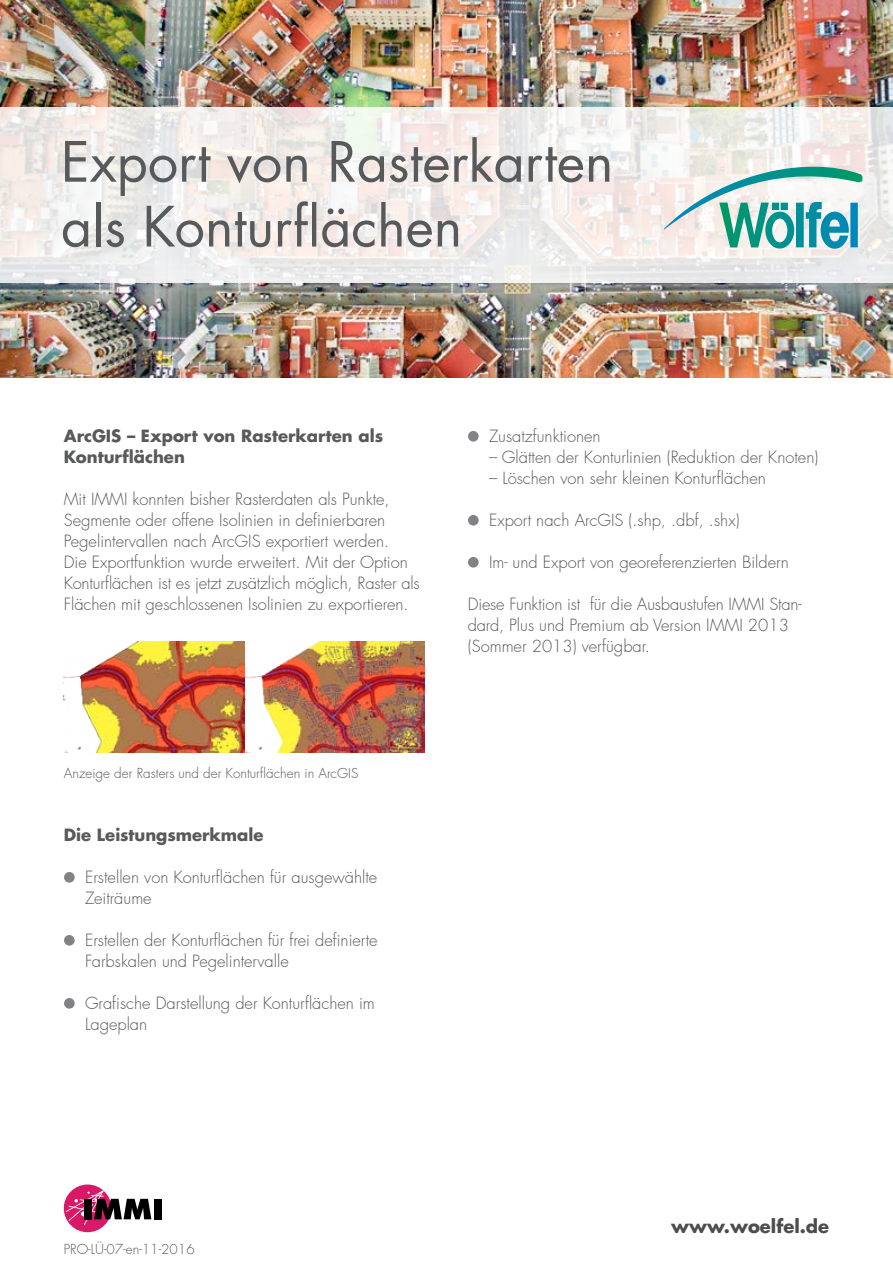
<style>
.page{position:relative;width:893px;height:1263px;background:#fff}
.page>*{position:absolute;margin:0;border:0;box-sizing:border-box;transform-origin:0 0}
.t1{font:54px/64.8px "Futura LT Pro";color:#58595b}
.t2{font:700 18px "Futura LT Pro";color:#4d4d4f}
.t3{font:300 16.5px/21px "Futura LT Pro";color:#58595b}
.t4{font:700 16.5px/21px "Futura LT Pro";color:#58595b}
.t5{font:300 13.5px "Futura LT Pro";color:#58595b}
</style>
<div class="page">
<img style="left:0;top:0;width:893px;height:377px">
<svg style="left:0;top:107px;width:893px;height:176px;fill:#f1ecea"></svg>
<svg style="left:664px;top:165px;width:199px;height:84px"></svg>
<div style="left:64px;top:872px;width:11px;height:11px;background:#808285;border-radius:50%"></div>
<div style="left:64px;top:935px;width:11px;height:11px;background:#808285;border-radius:50%"></div>
<div style="left:64px;top:998px;width:11px;height:11px;background:#808285;border-radius:50%"></div>
<div style="left:468px;top:431px;width:11px;height:11px;background:#808285;border-radius:50%"></div>
<div style="left:468px;top:515px;width:11px;height:11px;background:#808285;border-radius:50%"></div>
<div style="left:468px;top:557px;width:11px;height:11px;background:#808285;border-radius:50%"></div>
<div style="left:64px;top:1184px;width:47px;height:48px;background:#d8196a;border-radius:50%"></div>
<svg style="left:66px;top:1190px;width:85px;height:35px"></svg>
<div style="left:154px;top:1199px;width:7px;height:20px;background:#000"></div>
<img style="left:64px;top:642px;width:361px;height:110px">
<h1 class="t1" style="left:61px;top:129px;width:554px">Export von Rasterkarten als Konturflächen</h1>
<p class="t4" style="left:64px;top:424px;width:321px">ArcGIS – Export von Rasterkarten als<br>Konturflächen</p>
<p class="t3" style="left:64px;top:488px;width:357px">Mit IMMI konnten bisher Rasterdaten als Punkte, Segmente oder offene Isolinien in definierbaren Pegelintervallen nach ArcGIS exportiert werden.<br>Die Exportfunktion wurde erweitert. Mit der Option Konturflächen ist es jetzt zusätzlich möglich, Raster als Flächen mit geschlossenen Isolinien zu exportieren.</p>
<p class="t5" style="left:64px;top:764px;width:296px">Anzeige der Rasters und der Konturflächen in ArcGIS</p>
<p class="t4" style="left:64px;top:823px;width:201px">Die Leistungsmerkmale</p>
<p class="t3" style="left:85px;top:866px;width:294px">Erstellen von Konturflächen für ausgewählte<br>Zeiträume</p>
<p class="t3" style="left:85px;top:929px;width:294px">Erstellen der Konturflächen für frei definierte<br>Farbskalen und Pegelintervalle</p>
<p class="t3" style="left:85px;top:992px;width:291px">Grafische Darstellung der Konturflächen im<br>Lageplan</p>
<p class="t3" style="left:489px;top:425px;width:113px">Zusatzfunktionen</p>
<p class="t3" style="left:489px;top:446px;width:331px">– Glätten der Konturlinien (Reduktion der Knoten)</p>
<p class="t3" style="left:489px;top:467px;width:278px">– Löschen von sehr kleinen Konturflächen</p>
<p class="t3" style="left:489px;top:509px;width:252px">Export nach ArcGIS (.shp, .dbf, .shx)</p>
<p class="t3" style="left:489px;top:551px;width:302px">Im- und Export von georeferenzierten Bildern</p>
<p class="t3" style="left:468px;top:593px;width:335px">Diese Funktion ist für die Ausbaustufen IMMI Stan&shy;dard, Plus und Premium ab Version IMMI 2013 (Sommer 2013) verfügbar.</p>
<p class="t5" style="left:64px;top:1241px;width:132px">PRO-LÜ-07-en-11-2016</p>
<p class="t2" style="left:671px;top:1213px;width:159px">www.woelfel.de</p>
</div>
